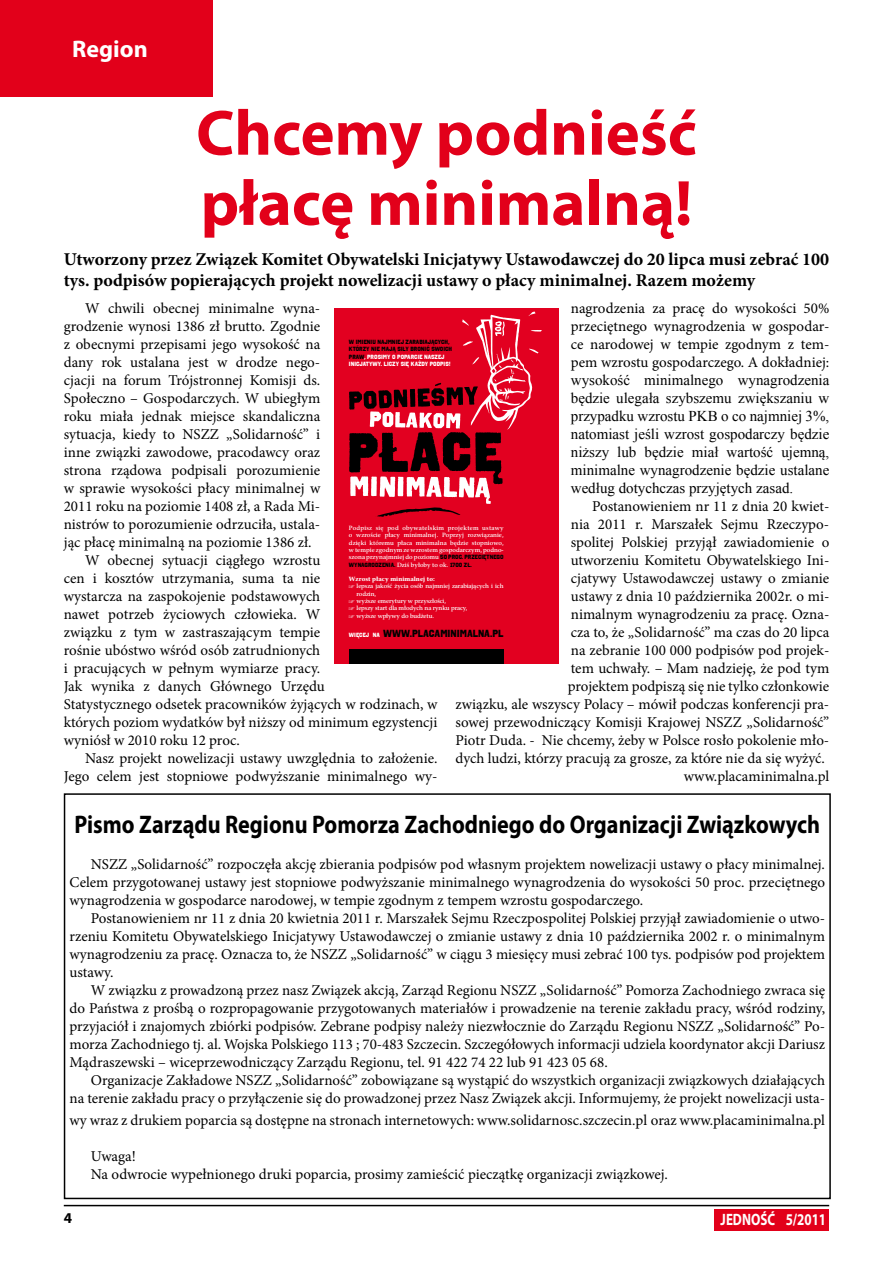
<style>
.page{position:relative;width:893px;height:1263px;background:#fff}
.page>*{position:absolute;margin:0;border:0;box-sizing:border-box;transform-origin:0 0}
.t1{font:700 64.5px/70.2px "Myriad Pro";color:#e2001a}
.t2{font:700 25.5px "Myriad Pro";color:#000;scale:.87 1}
.t3{font:700 24px "Myriad Pro";color:#fff}
.t4{font:700 18px/21.6px "Minion Pro";color:#000}
.t5{font:700 16.5px "Myriad Pro";color:#fff;scale:.79 1}
.t6{font:15px/18px "Minion Pro";color:#000;text-align:justify}
.t7{font:15px/18px "Times New Roman";color:#000;text-align:justify}
.t8{font:700 15px "Myriad Pro";color:#000}
.t9{font:10.35px "Octin College Hv";color:#000}
.t10{font:6px/7.4px "Rashel EFN Medium";letter-spacing:-.02em;color:#fff;text-align:justify}
.t11{font:6px/7.4px "Octin College Hv";color:#000}
.t12{font:6px "Rashel EFN Heavy";color:#fff}
.s1{color:#fff}
.s2{font-family:"Octin College Hv";color:#000}
.s3{font-family:"Rashel EFN Medium";color:#fff}
.s4{font-family:"Newspaper Pi Normal"}
.s5{font-size:6px;color:#fff}
</style>
<div class="page">
<div style="left:0;top:0;width:213px;height:96px;background:#e2001a"></div>
<div style="left:714px;top:1209px;width:115px;height:21px;background:#e2001a"></div>
<hr style="left:64px;top:1205px;width:765px;height:1px;background:#000">
<div style="left:334px;top:308px;width:225px;height:356px;background:#e20020"></div>
<svg style="left:349px;top:311px;width:193px;height:206px"></svg>
<div style="left:349px;top:649px;width:155px;height:15px;background:#000"></div>
<div style="left:64px;top:793px;width:767px;height:406px;border:2px solid #000"></div>
<h3 class="t3" style="left:72px;top:33px;width:77px">Region</h3>
<h1 class="t1" style="left:196px;top:96px;width:502px">Chcemy podnieść płacę minimalną!</h1>
<p class="t4" style="left:64px;top:248px;width:767px">Utworzony przez Związek Komitet Obywatelski Inicjatywy Ustawodawczej do 20 lipca musi zebrać 100 tys. podpisów popierających projekt nowelizacji ustawy o płacy minimalnej. Razem możemy</p>
<p class="t6" style="left:85px;top:299px;width:237px">W chwili obecnej minimalne wyna-</p>
<p class="t6" style="left:64px;top:317px;width:258px">grodzenie wynosi 1386 zł brutto. Zgodnie</p>
<p class="t6" style="left:64px;top:335px;width:258px">z obecnymi przepisami jego wysokość na</p>
<p class="t6" style="left:64px;top:353px;width:258px">dany rok ustalana jest w drodze nego-</p>
<p class="t6" style="left:64px;top:371px;width:258px">cjacji na forum Trójstronnej Komisji ds.</p>
<p class="t6" style="left:64px;top:389px;width:258px">Społeczno – Gospodarczych. W ubiegłym</p>
<p class="t6" style="left:64px;top:407px;width:258px">roku miała jednak miejsce skandaliczna</p>
<p class="t6" style="left:64px;top:425px;width:258px">sytuacja, kiedy to NSZZ „Solidarność” i</p>
<p class="t6" style="left:64px;top:443px;width:258px">inne związki zawodowe, pracodawcy oraz</p>
<p class="t6" style="left:64px;top:461px;width:258px">strona rządowa podpisali porozumienie</p>
<p class="t6" style="left:64px;top:479px;width:258px">w sprawie wysokości płacy minimalnej w</p>
<p class="t6" style="left:64px;top:497px;width:258px">2011 roku na poziomie 1408 zł, a Rada Mi-</p>
<p class="t6" style="left:64px;top:515px;width:258px">nistrów to porozumienie odrzuciła, ustala-</p>
<p class="t6" style="left:64px;top:533px;width:249px">jąc płacę minimalną na poziomie 1386 zł.</p>
<p class="t6" style="left:85px;top:551px;width:237px">W obecnej sytuacji ciągłego wzrostu</p>
<p class="t6" style="left:64px;top:569px;width:258px">cen i kosztów utrzymania, suma ta nie</p>
<p class="t6" style="left:64px;top:587px;width:258px">wystarcza na zaspokojenie podstawowych</p>
<p class="t6" style="left:64px;top:605px;width:258px">nawet potrzeb życiowych człowieka. W</p>
<p class="t6" style="left:64px;top:623px;width:258px">związku z tym w zastraszającym tempie</p>
<p class="t6" style="left:64px;top:641px;width:258px">rośnie ubóstwo wśród osób zatrudnionych</p>
<p class="t6" style="left:64px;top:659px;width:258px">i pracujących w pełnym wymiarze pracy.</p>
<p class="t6" style="left:64px;top:677px;width:263px">Jak wynika z danych Głównego Urzędu</p>
<p class="t6" style="left:64px;top:695px;width:375px">Statystycznego odsetek pracowników żyjących w rodzinach, w</p>
<p class="t6" style="left:64px;top:713px;width:375px">których poziom wydatków był niższy od minimum egzystencji</p>
<p class="t6" style="left:64px;top:731px;width:178px">wyniósł w 2010 roku 12 proc.</p>
<p class="t6" style="left:85px;top:749px;width:354px">Nasz projekt nowelizacji ustawy uwzględnia to założenie.</p>
<p class="t6" style="left:64px;top:767px;width:375px">Jego celem jest stopniowe podwyższanie minimalnego wy-</p>
<p class="t6" style="left:571px;top:299px;width:260px">nagrodzenia za pracę do wysokości 50% przeciętnego wynagrodzenia w gospodar&shy;ce narodowej w tempie zgodnym z tem&shy;pem wzrostu gospodarczego. A dokładniej:</p>
<p class="t7" style="left:571px;top:371px;width:260px">wysokość minimalnego wynagrodzenia będzie ulegała szybszemu zwiększaniu w przypadku wzrostu PKB o co najmniej 3%, natomiast jeśli wzrost gospodarczy będzie niższy lub będzie miał wartość ujemną, minimalne wynagrodzenie będzie ustalane według dotychczas przyjętych zasad.</p>
<p class="t6" style="left:456px;top:497px;width:375px;text-align:right">Postanowieniem nr 11 z dnia 20 kwiet-<br>nia 2011 r. Marszałek Sejmu Rzeczypo-<br>spolitej Polskiej przyjął zawiadomienie o<br>utworzeniu Komitetu Obywatelskiego Ini-<br>cjatywy Ustawodawczej ustawy o zmianie<br>ustawy z dnia 10 października 2002r. o mi-<br>nimalnym wynagrodzeniu za pracę. Ozna-<br>cza to, że „Solidarność” ma czas do 20 lipca<br>na zebranie 100 000 podpisów pod projek-<br>tem uchwały. – Mam nadzieję, że pod tym<br>projektem podpiszą się nie tylko członkowie<br>związku, ale wszyscy Polacy – mówił podczas konferencji pra&shy;sowej przewodniczący Komisji Krajowej NSZZ „Solidarność” Piotr Duda. - Nie chcemy, żeby w Polsce rosło pokolenie mło&shy;dych ludzi, którzy pracują za grosze, za które nie da się wyżyć. www.placaminimalna.pl</p>
<h2 class="t2" style="left:74px;top:808px;width:859px">Pismo Zarządu Regionu Pomorza Zachodniego do Organizacji Związkowych</h2>
<p class="t6" style="left:70px;top:855px;width:757px;text-indent:21px">NSZZ „Solidarność” rozpoczęła akcję zbierania podpisów pod własnym projektem nowelizacji ustawy o płacy minimalnej.<br>Celem przygotowanej ustawy jest stopniowe podwyższanie minimalnego wynagrodzenia do wysokości 50 proc. przeciętnego wynagrodzenia w gospodarce narodowej, w tempie zgodnym z tempem wzrostu gospodarczego.</p>
<p class="t6" style="left:70px;top:909px;width:757px;text-indent:21px">Postanowieniem nr 11 z dnia 20 kwietnia 2011 r. Marszałek Sejmu Rzeczpospolitej Polskiej przyjął zawiadomienie o utwo&shy;rzeniu Komitetu Obywatelskiego Inicjatywy Ustawodawczej o zmianie ustawy z dnia 10 października 2002 r. o minimalnym wynagrodzeniu za pracę. Oznacza to, że NSZZ „Solidarność” w ciągu 3 miesięcy musi zebrać 100 tys. podpisów pod projektem ustawy.</p>
<p class="t6" style="left:70px;top:981px;width:757px;text-indent:21px">W związku z prowadzoną przez nasz Związek akcją, Zarząd Regionu NSZZ „Solidarność” Pomorza Zachodniego zwraca się do Państwa z prośbą o rozpropagowanie przygotowanych materiałów i prowadzenie na terenie zakładu pracy, wśród rodziny, przyjaciół i znajomych zbiórki podpisów. Zebrane podpisy należy niezwłocznie do Zarządu Regionu NSZZ „Solidarność” Po&shy;morza Zachodniego tj. al. Wojska Polskiego 113 ; 70-483 Szczecin. Szczegółowych informacji udziela koordynator akcji Dariusz Mądraszewski – wiceprzewodniczący Zarządu Regionu, tel. 91 422 74 22 lub 91 423 05 68.</p>
<p class="t6" style="left:70px;top:1071px;width:757px;text-align:right">Organizacje Zakładowe NSZZ „Solidarność” zobowiązane są wystąpić do wszystkich organizacji związkowych działających<br>na terenie zakładu pracy o przyłączenie się do prowadzonej przez Nasz Związek akcji. Informujemy, że projekt nowelizacji usta-</p>
<p class="t6" style="left:70px;top:1111px;width:757px">wy wraz z drukiem poparcia są dostępne na stronach internetowych: www.solidarnosc.szczecin.pl oraz www.placaminimalna.pl</p>
<p class="t6" style="left:91px;top:1147px;width:579px">Uwaga!<br>Na odwrocie wypełnionego druki poparcia, prosimy zamieścić pieczątkę organizacji związkowej.</p>
<p class="t11" style="left:349px;top:338px;width:105px">W IMIENIU NAJMNIEJ ZARABIAJĄCYCH, KTÓRZY NIE MAJĄ SIŁY BRONIĆ SWOICH PRAW<span class="s1">, PROSIMY O POPARCIE NASZEJ INICJATYWY. LICZY SIĘ KAŻDY PODPIS!</span></p>
<p class="t10" style="left:349px;top:524px;width:156px">Podpisz się pod obywatelskim projektem ustawy o wzroście płacy minimalnej. Poprzyj rozwiązanie, dzięki któremu płaca minimalna będzie stopniowo, w tempie zgodnym ze wzrostem gospodarczym, podno&shy;szona przynajmniej do poziomu <span class="s2">50 PROC. PRZECIĘTNEGO</span></p>
<p class="t11" style="left:349px;top:561px;width:124px">WYNAGRODZENIA. <span class="s3">Dziś byłoby to ok.</span> 1700 ZŁ.</p>
<p class="t12" style="left:349px;top:575px;width:87px">Wzrost płacy minimalnej to:</p>
<p class="t10" style="left:349px;top:583px;width:156px"><span class="s4">K</span> lepsza jakość życia osób najmniej zarabiających i ich</p>
<p class="t10" style="left:357px;top:590px;width:21px">rodzin,</p>
<p class="t10" style="left:349px;top:597px;width:98px"><span class="s4">K</span> wyższe emerytury w przyszłości,</p>
<p class="t10" style="left:349px;top:604px;width:120px"><span class="s4">K</span> lepszy start dla młodych na rynku pracy,</p>
<p class="t10" style="left:349px;top:612px;width:87px"><span class="s4">K</span> wyższe wpływy do budżetu.</p>
<p class="t9" style="left:349px;top:628px;width:156px"><span class="s5">WIĘCEJ NA</span> WWW.PLACAMINIMALNA.PL</p>
<p class="t8" style="left:64px;top:1208px;width:10px">4</p>
<p class="t5" style="left:721px;top:1208px;width:135px">JEDNOŚĆ 5/2011</p>
</div>
